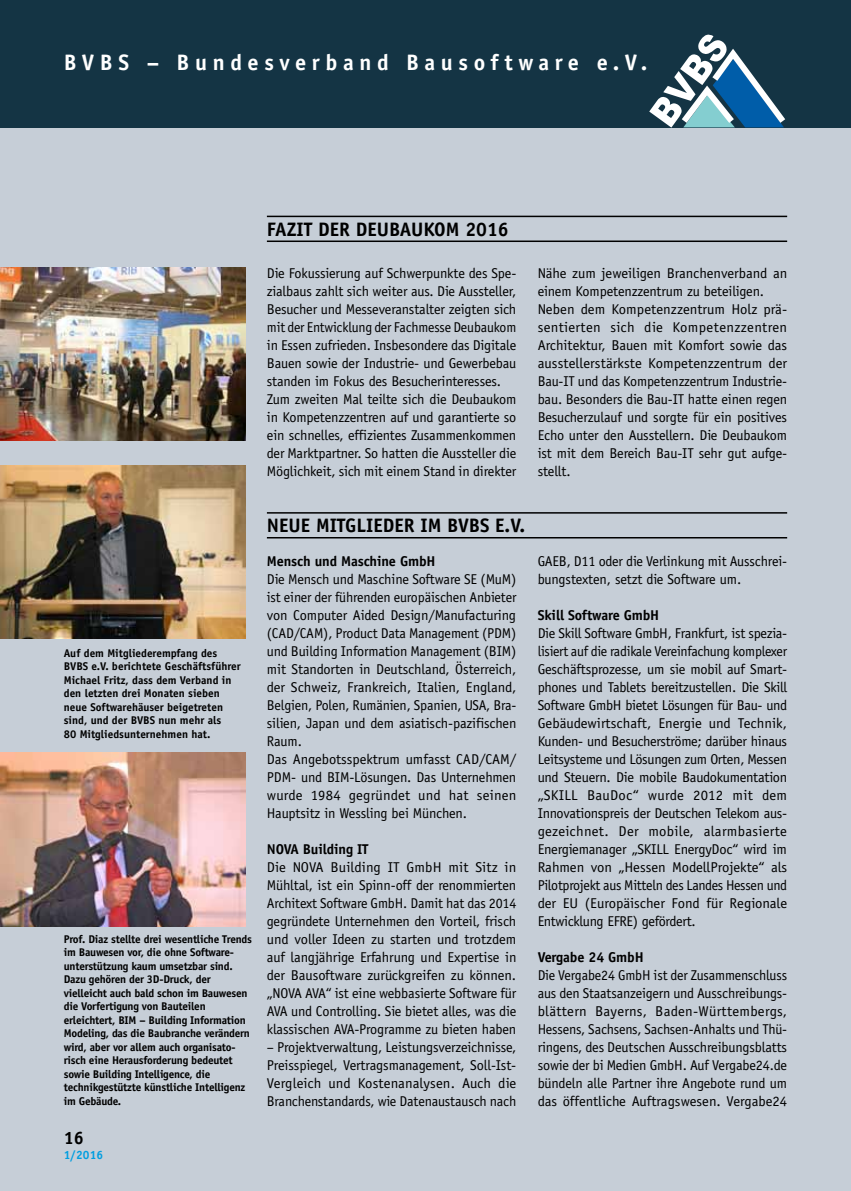
<style>
.page{position:relative;width:851px;height:1191px;background:#fff}
.page>*{position:absolute;margin:0;border:0;box-sizing:border-box;transform-origin:0 0}
.t1{font:700 22.35px "Officina Sans Std";letter-spacing:.25em;color:#fff}
.t2{font:700 19.5px "Officina Sans Std";color:#000}
.t3{font:700 18px "Officina Sans Std";color:#000}
.t4{font:14.25px/18px "Officina Sans Std";letter-spacing:-.01em;color:#000}
.t5{font:700 14.25px "Officina Sans Std";letter-spacing:-.01em;color:#000}
.t6{font:700 12px "Officina Sans Std";color:#009ee0}
.t7{font:700 11.25px/13.5px "Officina Sans Std";letter-spacing:-.02em;color:#000}
.t8{font:700 11.25px/13.5px "Officina Sans Std";color:#000}
</style>
<div class="page">
<div style="left:0;top:108px;width:850px;height:1083px;background:#c6ced7"></div>
<div style="left:0;top:0;width:850px;height:128px;background:#143444"></div>
<svg style="left:649px;top:34px;width:137px;height:94px"></svg>
<img style="left:0;top:267px;width:245px;height:173px">
<img style="left:0;top:465px;width:245px;height:173px">
<img style="left:0;top:752px;width:245px;height:174px">
<hr style="left:267px;top:216px;width:520px;height:1px;background:#000">
<hr style="left:267px;top:240px;width:520px;height:2px;background:#000">
<hr style="left:267px;top:512px;width:520px;height:1px;background:#000">
<hr style="left:267px;top:537px;width:520px;height:1px;background:#000">
<h1 class="t1" style="left:64px;top:49px;width:585px">BVBS – Bundesverband Bausoftware e.V.</h1>
<h2 class="t2" style="left:267px;top:217px;width:243px">fazit der deubaukom 2016</h2>
<p class="t4" style="left:267px;top:264px;width:251px">Die Fokussierung auf Schwerpunkte des Spe&shy;zialbaus zahlt sich weiter aus. Die Aussteller, Besucher und Messeveranstalter zeigten sich mit der Entwicklung der Fachmesse Deubaukom in Essen zufrieden. Insbesondere das Digitale Bauen sowie der Industrie- und Gewerbebau standen im Fokus des Besucherinteresses.<br>Zum zweiten Mal teilte sich die Deubaukom in Kompetenzzentren auf und garantierte so ein schnelles, effizientes Zusammenkommen der Marktpartner. So hatten die Aussteller die Möglichkeit, sich mit einem Stand in direkter</p>
<p class="t4" style="left:537px;top:264px;width:251px">Nähe zum jeweiligen Branchenverband an einem Kompetenzzentrum zu beteiligen.<br>Neben dem Kompetenzzentrum Holz prä&shy;sentierten sich die Kompetenzzentren Architektur, Bauen mit Komfort sowie das ausstellerstärkste Kompetenzzentrum der Bau-IT und das Kompetenzzentrum Industrie&shy;bau. Besonders die Bau-IT hatte einen regen Besucherzulauf und sorgte für ein positives Echo unter den Ausstellern. Die Deubaukom ist mit dem Bereich Bau-IT sehr gut aufge&shy;stellt.</p>
<p class="t8" style="left:64px;top:646px;width:178px">Auf dem Mitgliederempfang des<br>BVBS e.V. berichtete Geschäftsführer<br>Michael Fritz, dass dem Verband in den letzten drei Monaten sieben neue Softwarehäuser beigetreten sind, und der BVBS nun mehr als<br>80 Mitgliedsunternehmen hat.</p>
<p class="t7" style="left:64px;top:932px;width:190px">Prof. Diaz stellte drei wesentliche Trends im Bauwesen vor, die ohne Software&shy;unterstützung kaum umsetzbar sind.<br>Dazu gehören der 3D-Druck, der vielleicht auch bald schon im Bauwesen die Vorfertigung von Bauteilen erleichtert, BIM – Building Information Modeling, das die Baubranche verändern wird, aber vor allem auch organisato&shy;risch eine Herausforderung bedeutet sowie Building Intelligence, die technikgestützte künstliche Intelligenz im Gebäude.</p>
<p class="t3" style="left:64px;top:1127px;width:22px">16</p>
<p class="t6" style="left:64px;top:1147px;width:41px">1/2016</p>
<h2 class="t2" style="left:267px;top:513px;width:60px">neue mitg</h2>
<h2 class="t2" style="left:356px;top:513px;width:102px">lieder im bvbs</h2>
<h2 class="t2" style="left:495px;top:513px;width:31px">e.v.</h2>
<p class="t5" style="left:267px;top:552px;width:170px">Mensch und Maschine GmbH</p>
<p class="t4" style="left:267px;top:570px;width:251px">Die Mensch und Maschine Software SE (MuM) ist einer der führenden europäischen Anbieter von Computer Aided Design/Manufacturing (CAD/CAM), Product Data Management (PDM) und Building Information Management (BIM) mit Standorten in Deutschland, Österreich, der Schweiz, Frankreich, Italien, England, Belgien, Polen, Rumänien, Spanien, USA, Bra&shy;silien, Japan und dem asiatisch-pazifischen Raum.<br>Das Angebotsspektrum umfasst CAD/CAM/ PDM- und BIM-Lösungen. Das Unternehmen wurde 1984 gegründet und hat seinen Hauptsitz in Wessling bei München.</p>
<p class="t5" style="left:267px;top:840px;width:103px">NOVA Building IT</p>
<p class="t4" style="left:267px;top:858px;width:251px;text-align:justify">Die NOVA Building IT GmbH mit Sitz in Mühltal, ist ein Spinn-off der renommierten Architext Software GmbH. Damit hat das 2014 gegründete Unternehmen den Vorteil, frisch und voller Ideen zu starten und trotzdem auf langjährige Erfahrung und Expertise in der Bausoftware zurückgreifen zu können. „NOVA AVA“ ist eine webbasierte Software für AVA und Controlling. Sie bietet alles, was die klassischen AVA-Programme zu bieten haben</p>
<p class="t4" style="left:267px;top:1038px;width:251px;text-align:justify">– Projektverwaltung, Leistungsverzeichnisse, Preisspiegel, Vertragsmanagement, Soll-Ist-Vergleich und Kostenanalysen. Auch die Branchenstandards, wie Datenaustausch nach</p>
<p class="t4" style="left:537px;top:552px;width:251px">GAEB, D11 oder die Verlinkung mit Ausschrei&shy;bungstexten, setzt die Software um.</p>
<p class="t5" style="left:537px;top:606px;width:123px">Skill Software GmbH</p>
<p class="t4" style="left:537px;top:624px;width:251px;text-align:justify">Die Skill Software GmbH, Frankfurt, ist spezia&shy;lisiert auf die radikale Vereinfachung komplexer Geschäftsprozesse, um sie mobil auf Smart&shy;phones und Tablets bereitzustellen. Die Skill Software GmbH bietet Lösungen für Bau- und Gebäudewirtschaft, Energie und Technik, Kunden- und Besucherströme; darüber hinaus Leitsysteme und Lösungen zum Orten, Messen und Steuern. Die mobile Baudokumentation „SKILL BauDoc“ wurde 2012 mit dem Innovationspreis der Deutschen Telekom aus&shy;gezeichnet. Der mobile, alarmbasierte Energiemanager „SKILL EnergyDoc“ wird im Rahmen von „Hessen ModellProjekte“ als Pilotprojekt aus Mitteln des Landes Hessen und der EU (Europäischer Fond für Regionale Entwicklung EFRE) gefördert.</p>
<p class="t5" style="left:537px;top:948px;width:107px">Vergabe 24 GmbH</p>
<p class="t4" style="left:537px;top:966px;width:251px;text-align:justify">Die Vergabe24 GmbH ist der Zusammenschluss aus den Staatsanzeigern und Ausschreibungs&shy;blättern Bayerns, Baden-Württembergs, Hessens, Sachsens, Sachsen-Anhalts und Thü&shy;ringens, des Deutschen Ausschreibungsblatts sowie der bi Medien GmbH. Auf Vergabe24.de bündeln alle Partner ihre Angebote rund um das öffentliche Auftragswesen. Vergabe24</p>
</div>
